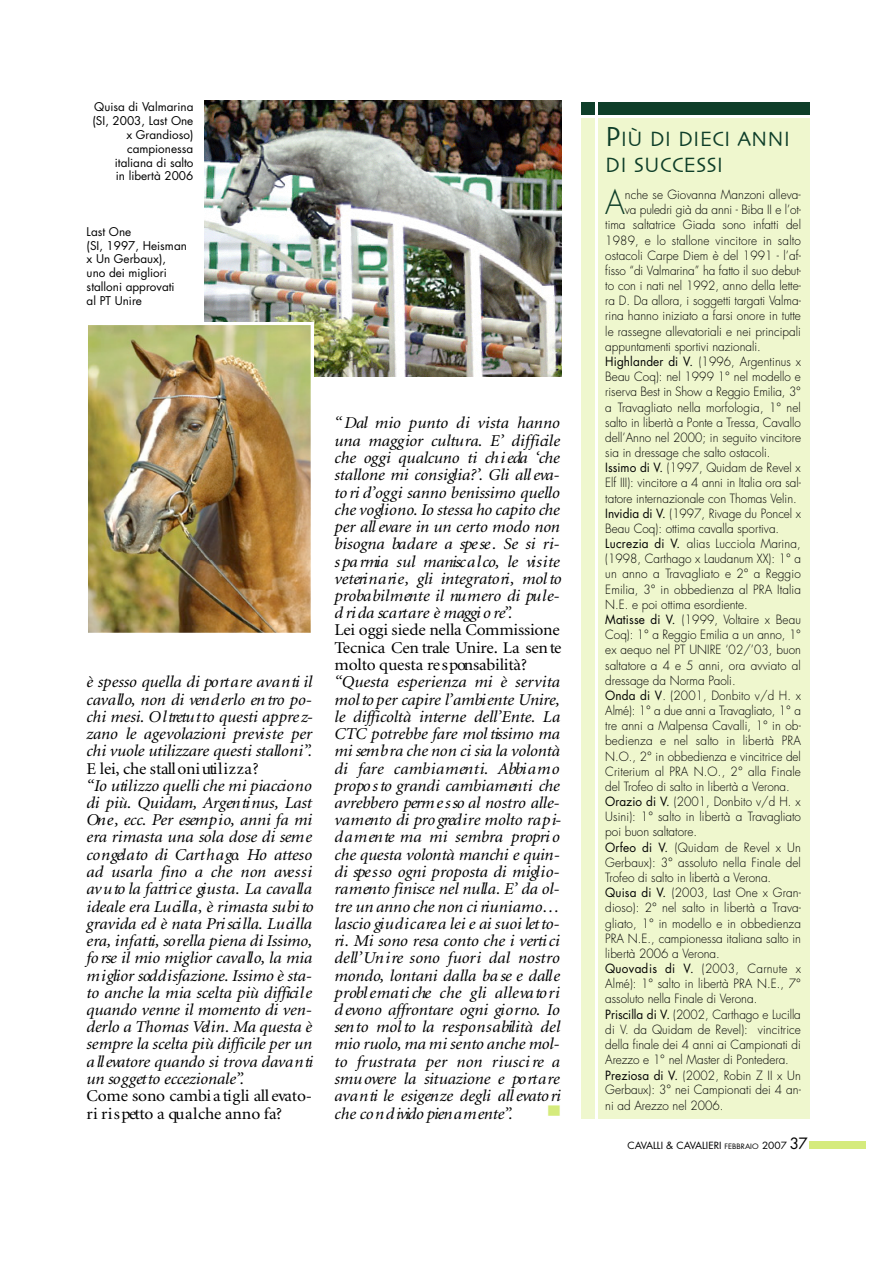
<style>
.page{position:relative;width:893px;height:1263px;background:#fff}
.page>*{position:absolute;margin:0;border:0;box-sizing:border-box;transform-origin:0 0}
.t1{font:300 32.55px "Futura";color:#0e3e29;scale:.95 1}
.t2{font:21.75px/26.5px "Skia";color:#0e3e29;scale:.95 1}
.t3{font:italic 16.5px/17.2px "Minion";letter-spacing:-.015em;color:#000;text-align:justify;scale:1.05 1}
.t4{font:16.5px/17.2px "Minion";letter-spacing:-.015em;color:#000;scale:1.05 1}
.t5{font:14.1px "Zapf Dingbats";color:#d5eb7c;scale:1.11 1}
.t6{font:300 12.45px "Futura";color:#000;scale:.95 1}
.t7{font:300 12.45px "Futura";letter-spacing:.025em;color:#000;scale:.95 1}
.t8{font:11.7px/13.8px "Futura";color:#000;text-align:right}
.t9{font:9.6px "Futura";color:#000;scale:1.05 1}
.s1{font-size:28.95px}
.s2{font-weight:400}
.s3{font-size:7.2px}
.s4{font-size:15.15px}
</style>
<div class="page">
<div style="left:809px;top:1141px;width:56px;height:8px;background:#d5eb7c"></div>
<div style="left:581px;top:118px;width:228px;height:1001px;background:#eff7ce"></div>
<div style="left:581px;top:102px;width:228px;height:13px;background:#0e3e29"></div>
<hr style="left:594px;top:99px;width:3px;height:1030px;background:#fff">
<img style="left:204px;top:100px;width:357px;height:277px">
<img style="left:88px;top:322px;width:225px;height:311px">
<p class="t8" style="left:93px;top:101px;width:102px">Quisa di Valmarina (SI, 2003, Last One x Grandioso) campionessa italiana di salto<br>in libertà 2006</p>
<p class="t8" style="left:87px;top:225px;width:102px;text-align:left">Last One<br>(SI, 1997, Heisman x Un Gerbaux), uno dei migliori stalloni approvati al PT Unire</p>
<h3 class="t3" style="left:87px;top:675px;width:217px">è spe sso quella di po rt a re ava n ti il c ava llo, non di ven d erlo en tro po&shy;chi mesi. O l tretu t to questi appre z&shy;zano le agevolazioni previ s te per chi vuole utiliz z a re questi stallo n i”.</h3>
<h3 class="t4" style="left:87px;top:761px;width:165px">E lei, che stall oni uti li z z a ?</h3>
<p class="t3" style="left:87px;top:778px;width:218px">“ Io utiliz zo quelli che mi piaccio n o di più. Q u id a m , Argen ti nu s, La st On e , e cc . Per esem p io, anni fa mi era rimasta una sola dose di sem e co n gela to di Cart h a go. Ho atte so ad usarla fino a che non ave s s i av u to la fattri ce giu s ta . La cava lla ideale era Lu cilla , è rimasta su bi to gravida ed è nata Pri sci lla . Lu cilla era , in fa tti, so rella piena di Issim o, fo rse il mio miglior cava llo, la mia m i glior sod d isfa z io n e . Issimo è sta&shy;to anche la mia scelta più diffici l e quando venne il momen to di ven&shy;d erlo a Thomas Velin . Ma questa è sem pre la scelta più difficile per un a ll eva to re quando si trova dava n ti un so gget to ecce z io n a le”.</p>
<h3 class="t4" style="left:87px;top:1088px;width:216px">Come sono cambi a tigli all eva to&shy;ri ri s petto a qu a lche anno fa?</h3>
<p class="t3" style="left:334px;top:416px;width:218px">“ Dal mio pu n to di vista hanno una maggior cultu ra . E’ d ifficile che oggi qualcuno ti ch i eda ‘ch e sta llone mi co n siglia ? ’. Gli all eva&shy;to ri d’oggi sanno benissimo quello che vo glio n o. Io stessa ho capito ch e per all eva re in un certo modo non biso gna ba d a re a spe se . Se si ri&shy;s pa rmia sul manisc a l co, le vis ite veteri n a ri e , gli integra to ri, m ol to proba bilm en te il nu m ero di pu le&shy;d ri da sc a rt a re è maggi o re”.</p>
<h3 class="t4" style="left:334px;top:623px;width:218px;text-align:justify">Lei oggi siede nella Com m is s ion e Tecnica Cen trale Un ire . La sen te m o lto questa re s pon s a bilità ?</h3>
<p class="t3" style="left:334px;top:675px;width:218px">“Questa esperienza mi è servita m ol to per capire l’ambi en te Un ire , le difficoltà interne dell’En te . La C TC potrebbe fare mol tissimo ma mi sem b ra che non ci sia la volo n tà di fare cambia m en ti. Abbi a m o propo s to grandi cambia m en ti ch e avrebbero perm e s so al nostro alle&shy;va m en to di pro gred ire molto ra p i&shy;d a m en te ma mi sem b ra propri o che questa volontà manchi e quin&shy;di spe s so ogni proposta di migli o&shy;ra m en to finisce nel nu lla . E’ da ol&shy;tre un anno che non ci riu n ia m o … la scio gi u d i c a rea lei e ai suoi let to&shy;ri . Mi sono resa co n to che i verti ci d ell’Un i re sono fuori dal nostro m o n d o, lontani dalla ba se e dalle probl em a ti che che gli alleva to ri d evono affro n ta re ogni gi o rn o. Io sen to mol to la re spo n s a bilità del mio ru olo, ma mi sen to anche mol&shy;to fru s trata per non riu sci re a smu overe la situazione e po rt a re ava n ti le esigen ze degli all eva to ri che co n d ivido pien a m en te”.</p>
<p class="t5" style="left:548px;top:1103px;width:12px">■</p>
<h2 class="t2" style="left:605px;top:126px;width:196px"><span class="s1">P</span>IÙ DI DIECI ANNI<br>DI SUCCESSI</h2>
<h1 class="t1" style="left:605px;top:187px;width:22px">A</h1>
<p class="t6" style="left:624px;top:189px;width:187px">nche se Giovanna Manzoni alleva-</p>
<p class="t6" style="left:624px;top:204px;width:187px">va puledri già da anni - Biba II e l’ot-</p>
<p class="t6" style="left:605px;top:219px;width:208px">tima saltatrice Giada sono infatti del</p>
<p class="t6" style="left:605px;top:234px;width:207px">1989, e lo stallone vincitore in salto</p>
<p class="t6" style="left:605px;top:250px;width:207px">ostacoli Carpe Diem è del 1991 - l’af-</p>
<p class="t6" style="left:605px;top:264px;width:208px">fisso “di Valmarina” ha fatto il suo debut-</p>
<p class="t6" style="left:605px;top:280px;width:207px">to con i nati nel 1992, anno della lette-</p>
<p class="t6" style="left:605px;top:295px;width:207px">ra D. Da allora, i soggetti targati Valma-</p>
<p class="t6" style="left:605px;top:310px;width:207px">rina hanno iniziato a farsi onore in tutte</p>
<p class="t6" style="left:605px;top:325px;width:207px">le rassegne allevatoriali e nei principali</p>
<p class="t6" style="left:605px;top:341px;width:165px">appuntamenti sportivi nazionali.</p>
<p class="t6" style="left:605px;top:355px;width:207px"><span class="s2">Highlander di V.</span> (1996, Argentinus x</p>
<p class="t6" style="left:605px;top:371px;width:207px">Beau Coq): nel 1999 1° nel modello e</p>
<p class="t6" style="left:605px;top:386px;width:207px">riserva Best in Show a Reggio Emilia, 3°</p>
<p class="t6" style="left:605px;top:401px;width:207px">a Travagliato nella morfologia, 1° nel</p>
<p class="t6" style="left:605px;top:416px;width:207px">salto in libertà a Ponte a Tressa, Cavallo</p>
<p class="t6" style="left:605px;top:432px;width:208px">dell’Anno nel 2000; in seguito vincitore</p>
<p class="t6" style="left:605px;top:447px;width:175px">sia in dressage che salto ostacoli.</p>
<p class="t6" style="left:605px;top:462px;width:207px"><span class="s2">Issimo di V.</span> (1997, Quidam de Revel x</p>
<p class="t6" style="left:605px;top:477px;width:207px">Elf III): vincitore a 4 anni in Italia ora sal-</p>
<p class="t6" style="left:605px;top:492px;width:203px">tatore internazionale con Thomas Velin.</p>
<p class="t6" style="left:605px;top:508px;width:207px"><span class="s2">Invidia di V.</span> (1997, Rivage du Poncel x</p>
<p class="t6" style="left:605px;top:523px;width:185px">Beau Coq): ottima cavalla sportiva.</p>
<p class="t6" style="left:605px;top:538px;width:207px"><span class="s2">Lucrezia di V.</span> alias Lucciola Marina,</p>
<p class="t6" style="left:605px;top:553px;width:207px">(1998, Carthago x Laudanum XX): 1° a</p>
<p class="t6" style="left:605px;top:568px;width:207px">un anno a Travagliato e 2° a Reggio</p>
<p class="t6" style="left:605px;top:583px;width:207px">Emilia, 3° in obbedienza al PRA Italia</p>
<p class="t6" style="left:605px;top:599px;width:151px">N.E. e poi ottima esordiente.</p>
<p class="t6" style="left:605px;top:614px;width:208px"><span class="s2">Matisse di V.</span> (1999, Voltaire x Beau</p>
<p class="t6" style="left:605px;top:629px;width:207px">Coq): 1° a Reggio Emilia a un anno, 1°</p>
<p class="t6" style="left:605px;top:644px;width:207px">ex aequo nel PT UNIRE ‘02/’03, buon</p>
<p class="t6" style="left:605px;top:659px;width:207px">saltatore a 4 e 5 anni, ora avviato al</p>
<p class="t6" style="left:605px;top:674px;width:139px">dressage da Norma Paoli.</p>
<p class="t6" style="left:605px;top:690px;width:207px"><span class="s2">Onda di V</span>. (2001, Donbito v/d H. x</p>
<p class="t6" style="left:605px;top:705px;width:207px">Almé): 1° a due anni a Travagliato, 1° a</p>
<p class="t6" style="left:605px;top:720px;width:207px">tre anni a Malpensa Cavalli, 1° in ob-</p>
<p class="t6" style="left:605px;top:735px;width:207px">bedienza e nel salto in libertà PRA</p>
<p class="t6" style="left:605px;top:750px;width:207px">N.O., 2° in obbedienza e vincitrice del</p>
<p class="t6" style="left:605px;top:766px;width:207px">Criterium al PRA N.O., 2° alla Finale</p>
<p class="t6" style="left:605px;top:781px;width:196px">del Trofeo di salto in libertà a Verona.</p>
<p class="t6" style="left:605px;top:796px;width:207px"><span class="s2">Orazio di V.</span> (2001, Donbito v/d H. x</p>
<p class="t6" style="left:605px;top:811px;width:207px">Usini): 1° salto in libertà a Travagliato</p>
<p class="t6" style="left:605px;top:826px;width:98px">poi buon saltatore.</p>
<p class="t6" style="left:605px;top:841px;width:207px"><span class="s2">Orfeo di V.</span> (Quidam de Revel x Un</p>
<p class="t6" style="left:605px;top:857px;width:207px">Gerbaux): 3° assoluto nella Finale del</p>
<p class="t6" style="left:605px;top:872px;width:176px">Trofeo di salto in libertà a Verona.</p>
<p class="t6" style="left:605px;top:887px;width:207px"><span class="s2">Quisa di V.</span> (2003, Last One x Gran-</p>
<p class="t6" style="left:605px;top:902px;width:208px">dioso): 2° nel salto in libertà a Trava-</p>
<p class="t6" style="left:605px;top:917px;width:207px">gliato, 1° in modello e in obbedienza</p>
<p class="t6" style="left:605px;top:932px;width:207px">PRA N.E., campionessa italiana salto in</p>
<p class="t6" style="left:605px;top:948px;width:122px">libertà 2006 a Verona.</p>
<p class="t7" style="left:605px;top:963px;width:207px"><span class="s2">Quovadis di V.</span> (2003, Carnute x</p>
<p class="t6" style="left:605px;top:978px;width:207px">Almé): 1° salto in libertà PRA N.E., 7°</p>
<p class="t6" style="left:605px;top:993px;width:161px">assoluto nella Finale di Verona.</p>
<p class="t6" style="left:605px;top:1008px;width:207px"><span class="s2">Priscilla di V.</span> (2002, Carthago e Lucilla</p>
<p class="t6" style="left:605px;top:1024px;width:207px">di V. da Quidam de Revel): vincitrice</p>
<p class="t6" style="left:605px;top:1039px;width:207px">della finale dei 4 anni ai Campionati di</p>
<p class="t6" style="left:605px;top:1054px;width:195px">Arezzo e 1° nel Master di Pontedera.</p>
<p class="t6" style="left:605px;top:1069px;width:207px"><span class="s2">Preziosa di V.</span> (2002, Robin Z II x Un</p>
<p class="t6" style="left:605px;top:1084px;width:207px">Gerbaux): 3° nei Campionati dei 4 an-</p>
<p class="t6" style="left:605px;top:1099px;width:126px">ni ad Arezzo nel 2006.</p>
<p class="t9" style="left:627px;top:1141px;width:173px">CAVALLI &amp; CAVALIERI <span class="s3">FEBBRAIO</span> 2007 <span class="s4">3 7</span></p>
</div>
